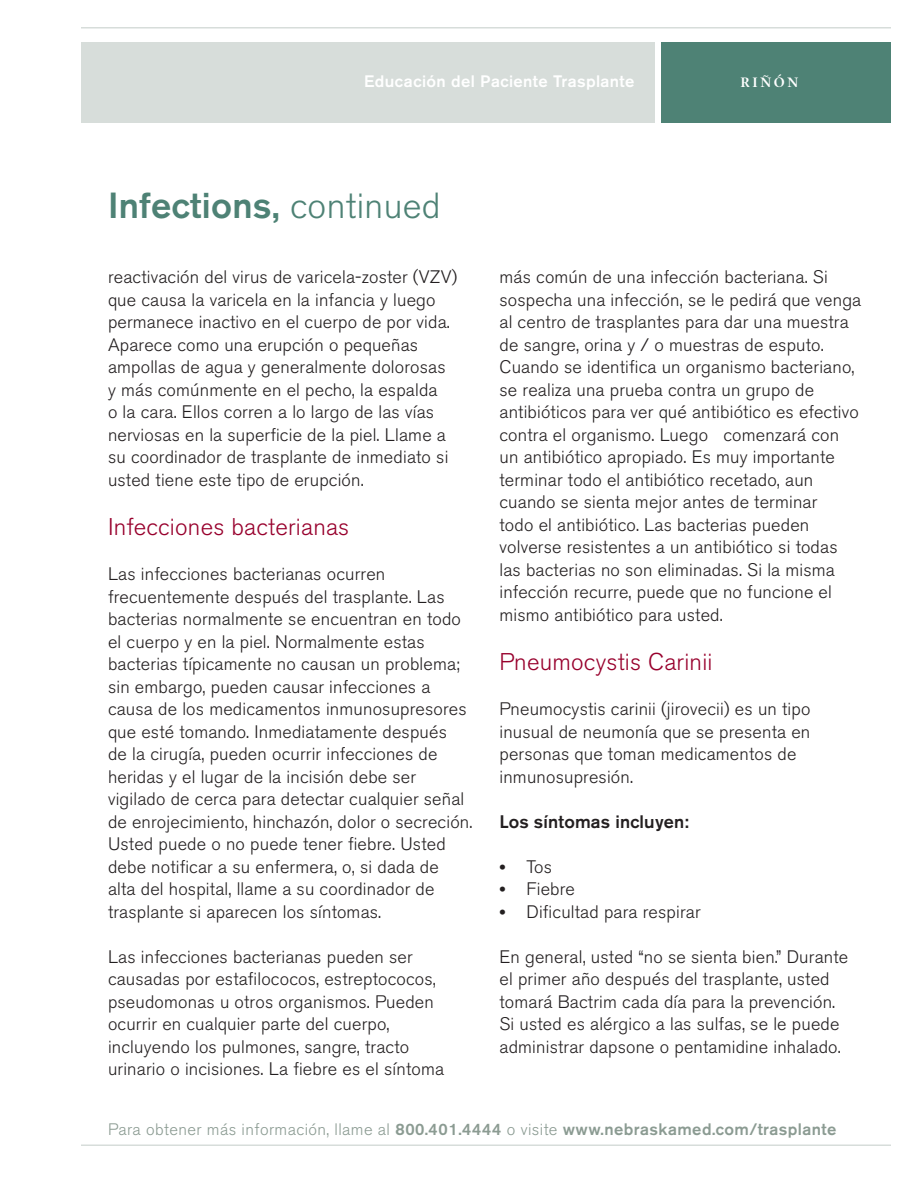
<style>
.page{position:relative;width:918px;height:1188px;background:#fff}
.page>*{position:absolute;margin:0;border:0;box-sizing:border-box;transform-origin:0 0}
.t1{font:500 36px "Akzidenz Grotesk BE";letter-spacing:.01em;color:#4e8275}
.t2{font:300 24px "Akzidenz Grotesk BE";letter-spacing:.01em;color:#98012d}
.t3{font:300 18px/22.5px "Akzidenz Grotesk BE";letter-spacing:.01em;color:#231f20}
.t4{font:500 18px "Akzidenz Grotesk BE";letter-spacing:.01em;color:#231f20}
.t5{font:500 16.5px "Akzidenz Grotesk BE";letter-spacing:.025em;color:#8b9b92}
.t6{font:500 16.5px "Akzidenz Grotesk BE";letter-spacing:.025em;color:#fff}
.t7{font:600 13.5px "Stone Serif";letter-spacing:.2em;color:#fff}
.s1{font-weight:300}
.s2{font-family:"Times";font-weight:400}
</style>
<div class="page">
<hr style="left:81px;top:1144px;width:810px;height:2px;background:#d7ddda">
<div style="left:81px;top:42px;width:574px;height:81px;background:#d7ddda"></div>
<hr style="left:81px;top:27px;width:810px;height:1px;background:#d7ddda">
<div style="left:662px;top:42px;width:229px;height:81px;background:#4e8275"></div>
<p class="t6" style="left:364px;top:71px;width:272px">Educación del Paciente Trasplante</p>
<p class="t7" style="left:741px;top:74px;width:59px">RIÑÓN</p>
<p class="t1" style="left:108px;top:183px;width:334px">Infections, <span class="s1">continued</span></p>
<p class="t3" style="left:108px;top:266px;width:351px">reactivación del virus de varicela-zoster (VZV) que causa la varicela en la infancia y luego permanece inactivo en el cuerpo de por vida.<br>Aparece como una erupción o pequeñas ampollas de agua y generalmente dolorosas y más comúnmente en el pecho, la espalda<br>o la cara. Ellos corren a lo largo de las vías nerviosas en la superficie de la piel. Llame a su coordinador de trasplante de inmediato si usted tiene este tipo de erupción.</p>
<p class="t2" style="left:108px;top:514px;width:243px">Infecciones bacterianas</p>
<p class="t3" style="left:108px;top:563px;width:366px">Las infecciones bacterianas ocurren frecuentemente después del trasplante. Las bacterias normalmente se encuentran en todo el cuerpo y en la piel. Normalmente estas bacterias típicamente no causan un problema; sin embargo, pueden causar infecciones a causa de los medicamentos inmunosupresores que esté tomando. Inmediatamente después<br>de la cirugía, pueden ocurrir infecciones de heridas y el lugar de la incisión debe ser vigilado de cerca para detectar cualquier señal de enrojecimiento, hinchazón, dolor o secreción.<br>Usted puede o no puede tener fiebre. Usted debe notificar a su enfermera, o, si dada de<br>alta del hospital, llame a su coordinador de trasplante si aparecen los síntomas.</p>
<p class="t3" style="left:108px;top:946px;width:338px">Las infecciones bacterianas pueden ser causadas por estafilococos, estreptococos, pseudomonas u otros organismos. Pueden ocurrir en cualquier parte del cuerpo, incluyendo los pulmones, sangre, tracto urinario o incisiones. La fiebre es el síntoma</p>
<p class="t3" style="left:500px;top:266px;width:363px">más común de una infección bacteriana. Si sospecha una infección, se le pedirá que venga al centro de trasplantes para dar una muestra de sangre, orina y / o muestras de esputo.<br>Cuando se identifica un organismo bacteriano, se realiza una prueba contra un grupo de antibióticos para ver qué antibiótico es efectivo contra el organismo. Luego comenzará con un antibiótico apropiado. Es muy importante terminar todo el antibiótico recetado, aun cuando se sienta mejor antes de terminar<br>todo el antibiótico. Las bacterias pueden volverse resistentes a un antibiótico si todas las bacterias no son eliminadas. Si la misma infección recurre, puede que no funcione el mismo antibiótico para usted.</p>
<p class="t2" style="left:500px;top:649px;width:215px">Pneumocystis Carinii</p>
<p class="t3" style="left:500px;top:698px;width:312px">Pneumocystis carinii (jirovecii) es un tipo inusual de neumonía que se presenta en personas que toman medicamentos de inmunosupresión.</p>
<p class="t4" style="left:500px;top:811px;width:191px">Los síntomas incluyen:</p>
<p class="t3" style="left:500px;top:856px;width:54px"><span class="s2">•</span> Tos</p>
<p class="t3" style="left:500px;top:878px;width:77px"><span class="s2">•</span> Fiebre</p>
<p class="t3" style="left:500px;top:901px;width:203px"><span class="s2">•</span> Dificultad para respirar</p>
<p class="t3" style="left:500px;top:946px;width:350px">En general, usted “no se sienta bien.” Durante el primer año después del trasplante, usted tomará Bactrim cada día para la prevención.<br>Si usted es alérgico a las sulfas, se le puede administrar dapsone o pentamidine inhalado.</p>
<p class="t5" style="left:108px;top:1119px;width:730px"><span class="s1">Para obtener más información, llame al</span> 800.401.4444 <span class="s1">o visite</span> www.nebraskamed.com/trasplante</p>
</div>
